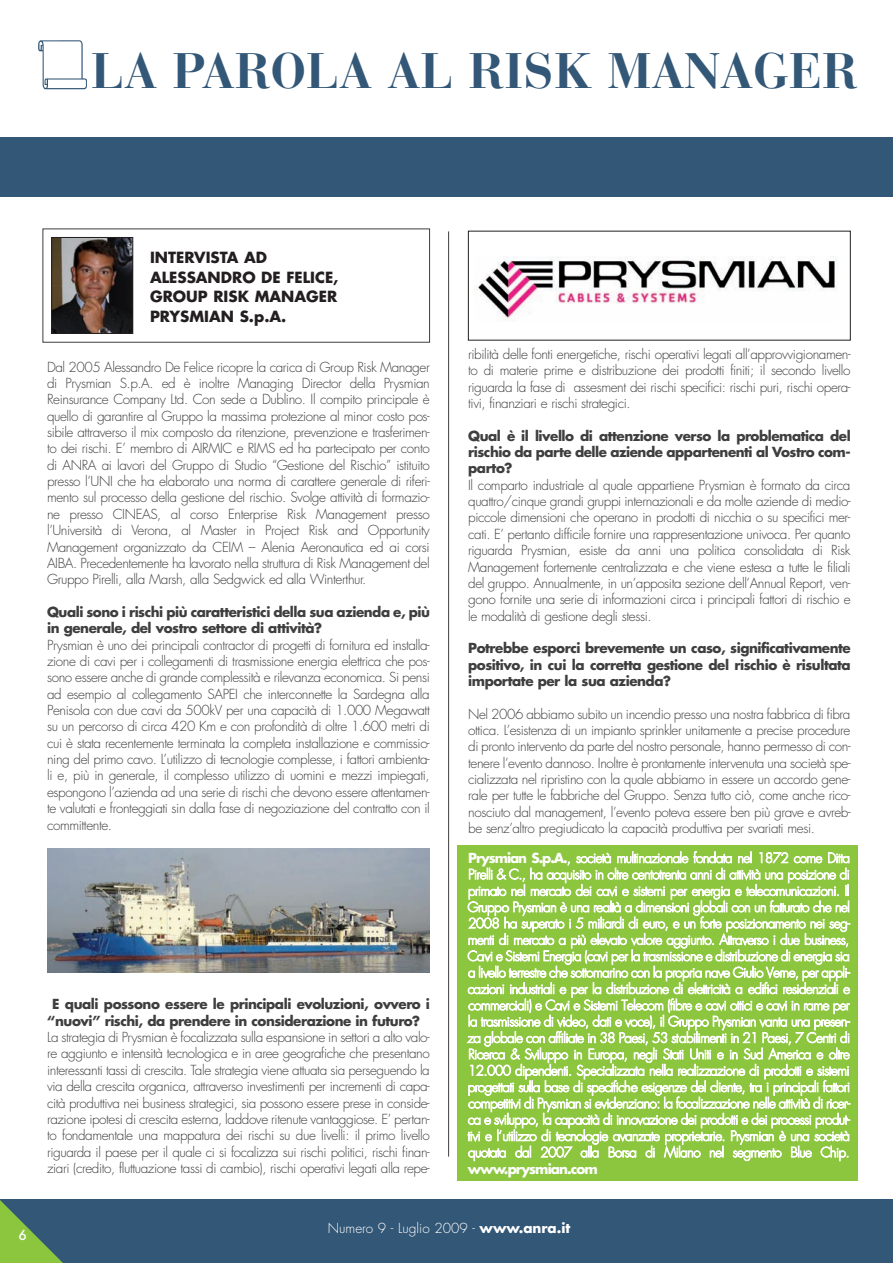
<style>
.page{position:relative;width:893px;height:1263px;background:#fff}
.page>*{position:absolute;margin:0;border:0;box-sizing:border-box;transform-origin:0 0}
.t1{font:700 49.5px "Bauer Bodoni";color:#335777}
.t2{font:700 15px/19.5px "Futura";color:#231f20}
.t3{font:300 13.5px/16.4px "Futura";letter-spacing:-.03em;color:#3e3e3f;text-align:justify}
.t4{font:300 13.5px/16.4px "Futura";letter-spacing:-.04em;color:#fff;text-align:justify}
.t5{font:700 13.5px/16.4px "Futura";letter-spacing:-.035em;color:#3e3e3f}
.t6{font:300 13.5px "Futura";color:#fff}
.t7{font:700 13.5px "Futura";letter-spacing:-.07em;color:#fff}
.t8{font:500 13.5px "Futura";color:#fff}
.s1{font-family:"Law&Order";font-weight:400;font-size:60px}
.s2{font-weight:700}
</style>
<div class="page">
<div style="left:458px;top:845px;width:400px;height:336px;background:#8bc63e"></div>
<div style="left:0;top:1199px;width:893px;height:64px;background:#335777"></div>
<div style="left:0;top:137px;width:893px;height:60px;background:#335777"></div>
<hr style="left:448px;top:231px;width:1px;height:925px;background:#3e3e3f">
<img style="left:477px;top:257px;width:361px;height:63px">
<div style="left:43px;top:228px;width:387px;height:115px;border:1px solid #3e3e3f"></div>
<svg style="left:0;top:1200px;width:63px;height:63px"></svg>
<img style="left:54px;top:239px;width:77px;height:93px">
<div style="left:52px;top:237px;width:81px;height:97px;border:1px solid #231f20"></div>
<img style="left:47px;top:848px;width:382px;height:125px">
<h1 class="t1" style="left:38px;top:53px;width:821px"><span class="s1">h</span>LA PAROLA AL RISK MANAGER</h1>
<p class="t8" style="left:19px;top:1228px;width:10px">6</p>
<p class="t2" style="left:150px;top:249px;width:190px">INTERVISTA AD<br>ALESSANDRO DE FELICE,<br>GROUP RISK MANAGER<br>PRYSMIAN S.p.A.</p>
<p class="t3" style="left:47px;top:360px;width:384px">Dal 2005 Alessandro De Felice ricopre la carica di Group Risk Manager di Prysmian S.p.A. ed è inoltre Managing Director della Prysmian Reinsurance Company Ltd. Con sede a Dublino. Il compito principale è quello di garantire al Gruppo la massima protezione al minor costo pos&shy;sibile attraverso il mix composto da ritenzione, prevenzione e trasferimen&shy;to dei rischi. E’ membro di AIRMIC e RIMS ed ha partecipato per conto di ANRA ai lavori del Gruppo di Studio “Gestione del Rischio” istituito presso l’UNI che ha elaborato una norma di carattere generale di riferi&shy;mento sul processo della gestione del rischio. Svolge attività di formazio&shy;ne presso CINEAS, al corso Enterprise Risk Management presso l’Università di Verona, al Master in Project Risk and Opportunity Management organizzato da CEIM – Alenia Aeronautica ed ai corsi AIBA. Precedentemente ha lavorato nella struttura di Risk Management del Gruppo Pirelli, alla Marsh, alla Sedgwick ed alla Winterthur.</p>
<p class="t5" style="left:47px;top:605px;width:384px">Quali sono i rischi più caratteristici della sua azienda e, più in generale, del vostro settore di attività?</p>
<p class="t3" style="left:47px;top:638px;width:384px">Prysmian è uno dei principali contractor di progetti di fornitura ed installa&shy;zione di cavi per i collegamenti di trasmissione energia elettrica che pos&shy;sono essere anche di grande complessità e rilevanza economica. Si pensi ad esempio al collegamento SAPEI che interconnette la Sardegna alla Penisola con due cavi da 500kV per una capacità di 1.000 Megawatt su un percorso di circa 420 Km e con profondità di oltre 1.600 metri di cui è stata recentemente terminata la completa installazione e commissio&shy;ning del primo cavo. L’utilizzo di tecnologie complesse, i fattori ambienta&shy;li e, più in generale, il complesso utilizzo di uomini e mezzi impiegati, espongono l’azienda ad una serie di rischi che devono essere attentamen&shy;te valutati e fronteggiati sin dalla fase di negoziazione del contratto con il committente.</p>
<p class="t5" style="left:47px;top:997px;width:384px;text-indent:5px">E quali possono essere le principali evoluzioni, ovvero i “nuovi” rischi, da prendere in considerazione in futuro?</p>
<p class="t3" style="left:47px;top:1030px;width:384px">La strategia di Prysmian è focalizzata sulla espansione in settori a alto valo&shy;re aggiunto e intensità tecnologica e in aree geografiche che presentano interessanti tassi di crescita. Tale strategia viene attuata sia perseguendo la via della crescita organica, attraverso investimenti per incrementi di capa&shy;cità produttiva nei business strategici, sia possono essere prese in conside&shy;razione ipotesi di crescita esterna, laddove ritenute vantaggiose. E’ pertan&shy;to fondamentale una mappatura dei rischi su due livelli: il primo livello riguarda il paese per il quale ci si focalizza sui rischi politici, rischi finan&shy;ziari (credito, fluttuazione tassi di cambio), rischi operativi legati alla repe-</p>
<p class="t3" style="left:468px;top:347px;width:384px">ribilità delle fonti energetiche, rischi operativi legati all’approvvigionamen&shy;to di materie prime e distribuzione dei prodotti finiti; il secondo livello riguarda la fase di assesment dei rischi specifici: rischi puri, rischi opera&shy;tivi, finanziari e rischi strategici.</p>
<p class="t5" style="left:468px;top:429px;width:384px;text-align:justify">Qual è il livello di attenzione verso la problematica del rischio da parte delle aziende appartenenti al Vostro com&shy;parto?</p>
<p class="t3" style="left:468px;top:478px;width:384px">Il comparto industriale al quale appartiene Prysmian è formato da circa quattro/cinque grandi gruppi internazionali e da molte aziende di medio&shy;piccole dimensioni che operano in prodotti di nicchia o su specifici mer&shy;cati. E’ pertanto difficile fornire una rappresentazione univoca. Per quanto riguarda Prysmian, esiste da anni una politica consolidata di Risk Management fortemente centralizzata e che viene estesa a tutte le filiali del gruppo. Annualmente, in un’apposita sezione dell’Annual Report, ven&shy;gono fornite una serie di informazioni circa i principali fattori di rischio e le modalità di gestione degli stessi.</p>
<p class="t5" style="left:468px;top:641px;width:384px;text-align:justify">Potrebbe esporci brevemente un caso, significativamente positivo, in cui la corretta gestione del rischio è risultata importate per la sua azienda?</p>
<p class="t3" style="left:468px;top:707px;width:384px">Nel 2006 abbiamo subito un incendio presso una nostra fabbrica di fibra ottica. L’esistenza di un impianto sprinkler unitamente a precise procedure di pronto intervento da parte del nostro personale, hanno permesso di con&shy;tenere l’evento dannoso. Inoltre è prontamente intervenuta una società spe&shy;cializzata nel ripristino con la quale abbiamo in essere un accordo gene&shy;rale per tutte le fabbriche del Gruppo. Senza tutto ciò, come anche rico&shy;nosciuto dal management, l’evento poteva essere ben più grave e avreb&shy;be senz’altro pregiudicato la capacità produttiva per svariati mesi.</p>
<p class="t4" style="left:467px;top:851px;width:384px"><span class="s2">Prysmian S.p.A.</span>, società multinazionale fondata nel 1872 come Ditta Pirelli &amp; C., ha acquisito in oltre centotrenta anni di attività una posizione di primato nel mercato dei cavi e sistemi per energia e telecomunicazioni. Il Gruppo Prysmian è una realtà a dimensioni globali con un fatturato che nel 2008 ha superato i 5 miliardi di euro, e un forte posizionamento nei seg&shy;menti di mercato a più elevato valore aggiunto. Attraverso i due business, Cavi e Sistemi Energia (cavi per la trasmissione e distribuzione di energia sia a livello terrestre che sottomarino con la propria nave Giulio Verne, per appli&shy;cazioni industriali e per la distribuzione di elettricità a edifici residenziali e commerciali) e Cavi e Sistemi Telecom (fibre e cavi ottici e cavi in rame per la trasmissione di video, dati e voce), il Gruppo Prysmian vanta una presen&shy;za globale con affiliate in 38 Paesi, 53 stabilimenti in 21 Paesi, 7 Centri di Ricerca &amp; Sviluppo in Europa, negli Stati Uniti e in Sud America e oltre 12.000 dipendenti. Specializzata nella realizzazione di prodotti e sistemi progettati sulla base di specifiche esigenze del cliente, tra i principali fattori competitivi di Prysmian si evidenziano: la focalizzazione nelle attività di ricer&shy;ca e sviluppo, la capacità di innovazione dei prodotti e dei processi produt&shy;tivi e l’utilizzo di tecnologie avanzate proprietarie. Prysmian è una società quotata dal 2007 alla Borsa di Milano nel segmento Blue Chip.</p>
<p class="t7" style="left:468px;top:1162px;width:132px">www.prysmian.com</p>
<p class="t6" style="left:328px;top:1222px;width:244px">Numero 9 - Luglio 2009 - <span class="s2">www.anra.it</span></p>
</div>
